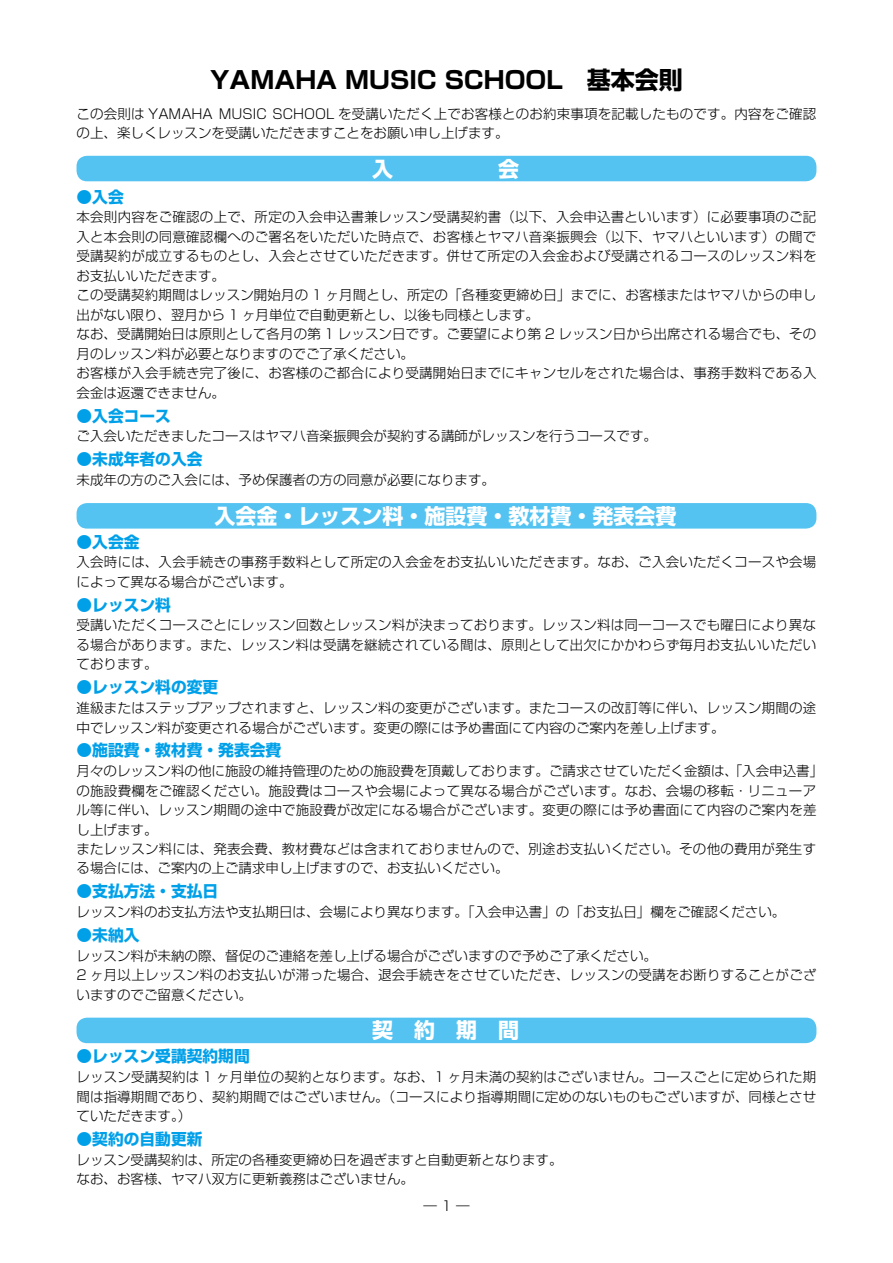
<style>
.page{position:relative;width:893px;height:1263px;background:#fff}
.page>*{position:absolute;margin:0;border:0;box-sizing:border-box;transform-origin:0 0}
.t1{font:700 24px "Shin Go Pro";color:#000}
.t2{font:700 21px "Shin Go Pro";color:#fff}
.t3{font:700 15.75px "Shin Go Pro";color:#00a0e9}
.t4{font:300 13.5px/19.5px "Shin Go Pro";letter-spacing:.01em;color:#000}
</style>
<div class="page">
<div style="left:77px;top:156px;width:739px;height:25px;background:#54c3f1;border-radius:10px"></div>
<div style="left:77px;top:503px;width:739px;height:26px;background:#54c3f1;border-radius:10px"></div>
<div style="left:77px;top:1018px;width:739px;height:25px;background:#54c3f1;border-radius:10px"></div>
<h1 class="t1" style="left:210px;top:61px;width:474px">YAMAHA MUSIC SCHOOL　基本会則</h1>
<p class="t4" style="left:77px;top:102px;width:741px">この会則は YAMAHA MUSIC SCHOOL を受講いただく上でお客様とのお約束事項を記載したものです。内容をご確認の上、楽しくレッスンを受講いただきますことをお願い申し上げます。</p>
<p class="t3" style="left:77px;top:184px;width:49px">●入会</p>
<p class="t4" style="left:77px;top:206px;width:742px">本会則内容をご確認の上で、所定の入会申込書兼レッスン受講契約書（以下、入会申込書といいます）に必要事項のご記入と本会則の同意確認欄へのご署名をいただいた時点で、お客様とヤマハ音楽振興会（以下、ヤマハといいます）の間で受講契約が成立するものとし、入会とさせていただきます。併せて所定の入会金および受講されるコースのレッスン料をお支払いいただきます。<br>この受講契約期間はレッスン開始月の 1 ヶ月間とし、所定の「各種変更締め日」までに、お客様またはヤマハからの申し出がない限り、翌月から 1 ヶ月単位で自動更新とし、以後も同様とします。<br>なお、受講開始日は原則として各月の第 1 レッスン日です。ご要望により第 2 レッスン日から出席される場合でも、その月のレッスン料が必要となりますのでご了承ください。<br>お客様が入会手続き完了後に、お客様のご都合により受講開始日までにキャンセルをされた場合は、事務手数料である入会金は返還できません。</p>
<p class="t3" style="left:77px;top:403px;width:96px">●入会コース</p>
<p class="t4" style="left:77px;top:425px;width:582px">ご入会いただきましたコースはヤマハ音楽振興会が契約する講師がレッスンを行うコースです。</p>
<p class="t3" style="left:77px;top:447px;width:128px">●未成年者の入会</p>
<p class="t4" style="left:77px;top:468px;width:420px">未成年の方のご入会には、予め保護者の方の同意が必要になります。</p>
<h2 class="t2" style="left:215px;top:499px;width:464px">入会金・レッスン料・施設費・教材費・発表会費</h2>
<p class="t3" style="left:77px;top:529px;width:65px">●入会金</p>
<p class="t4" style="left:77px;top:551px;width:741px">入会時には、入会手続きの事務手数料として所定の入会金をお支払いいただきます。なお、ご入会いただくコースや会場によって異なる場合がございます。</p>
<p class="t3" style="left:77px;top:592px;width:96px">●レッスン料</p>
<p class="t4" style="left:77px;top:614px;width:741px;text-align:justify">受講いただくコースごとにレッスン回数とレッスン料が決まっております。レッスン料は同一コースでも曜日により異なる場合があります。また、レッスン料は受講を継続されている間は、原則として出欠にかかわらず毎月お支払いいただいております。</p>
<p class="t3" style="left:77px;top:675px;width:143px">●レッスン料の変更</p>
<p class="t4" style="left:77px;top:696px;width:741px">進級またはステップアップされますと、レッスン料の変更がございます。またコースの改訂等に伴い、レッスン期間の途中でレッスン料が変更される場合がございます。変更の際には予め書面にて内容のご案内を差し上げます。</p>
<p class="t3" style="left:77px;top:738px;width:206px">●施設費・教材費・発表会費</p>
<p class="t4" style="left:77px;top:759px;width:748px">月々のレッスン料の他に施設の維持管理のための施設費を頂戴しております。ご請求させていただく金額は、「入会申込書」の施設費欄をご確認ください。施設費はコースや会場によって異なる場合がございます。なお、会場の移転・リニューアル等に伴い、レッスン期間の途中で施設費が改定になる場合がございます。変更の際には予め書面にて内容のご案内を差し上げます。<br>またレッスン料には、発表会費、教材費などは含まれておりませんので、別途お支払いください。その他の費用が発生する場合には、ご案内の上ご請求申し上げますので、お支払いください。</p>
<p class="t3" style="left:77px;top:879px;width:143px">●支払方法・支払日</p>
<p class="t4" style="left:77px;top:900px;width:710px">レッスン料のお支払方法や支払期日は、会場により異なります。「入会申込書」の「お支払日」欄をご確認ください。</p>
<p class="t3" style="left:77px;top:922px;width:65px">●未納入</p>
<p class="t4" style="left:77px;top:944px;width:741px">レッスン料が未納の際、督促のご連絡を差し上げる場合がございますので予めご了承ください。<br>2 ヶ月以上レッスン料のお支払いが滞った場合、退会手続きをさせていただき、レッスンの受講をお断りすることがございますのでご留意ください。</p>
<h2 class="t2" style="left:372px;top:1014px;width:149px">契　約　期　間</h2>
<p class="t3" style="left:77px;top:1044px;width:175px">●レッスン受講契約期間</p>
<p class="t4" style="left:77px;top:1065px;width:741px;text-align:justify">レッスン受講契約は 1 ヶ月単位の契約となります。なお、1 ヶ月未満の契約はございません。コースごとに定められた期間は指導期間であり、契約期間ではございません。（コースにより指導期間に定めのないものもございますが、同様とさせていただきます。）</p>
<p class="t3" style="left:77px;top:1126px;width:128px">●契約の自動更新</p>
<p class="t4" style="left:77px;top:1148px;width:487px">レッスン受講契約は、所定の各種変更締め日を過ぎますと自動更新となります。なお、お客様、ヤマハ双方に更新義務はございません。</p>
<p class="t4" style="left:423px;top:1194px;width:48px">― 1 ―</p>
</div>
